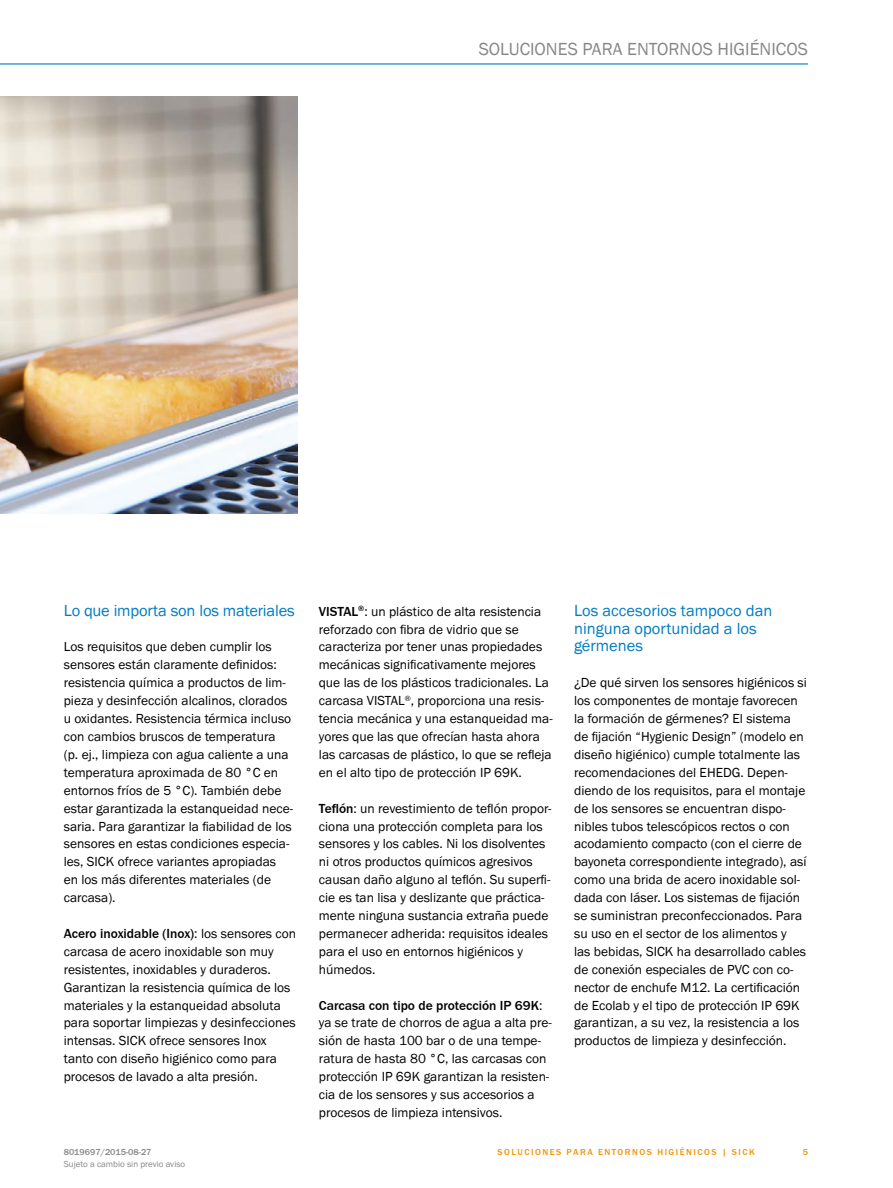
<style>
.page{position:relative;width:893px;height:1188px;background:#fff}
.page>*{position:absolute;margin:0;border:0;box-sizing:border-box;transform-origin:0 0}
.t1{font:18px "SICK Franklin";color:#878787}
.t2{font:16.5px/17.9px "SICK Franklin";color:#007cc2}
.t3{font:13.5px/17.9px "SICK Franklin";color:#000}
.t4{font:500 9px "SICK Franklin";letter-spacing:.17em;color:#f39200}
.t5{font:9px "SICK Franklin";color:#878787}
.t6{font:500 9px "SICK Franklin";color:#878787}
.s1{font-weight:500}
</style>
<div class="page">
<hr style="left:0;top:63px;width:808px;height:2px;background:#007cc2">
<img style="left:0;top:97px;width:298px;height:417px">
<h1 class="t1" style="left:479px;top:38px;width:331px">SOLUCIONES PARA ENTORNOS HIGIÉNICOS</h1>
<p class="t2" style="left:64px;top:602px;width:233px">Lo que importa son los materiales</p>
<p class="t3" style="left:64px;top:638px;width:231px">Los requisitos que deben cumplir los sensores están claramente definidos: resistencia química a productos de lim&shy;pieza y desinfección alcalinos, clorados u oxidantes. Resistencia térmica incluso con cambios bruscos de temperatura (p. ej., limpieza con agua caliente a una temperatura aproximada de 80 °C en entornos fríos de 5 °C). También debe estar garantizada la estanqueidad nece&shy;saria. Para garantizar la fiabilidad de los sensores en estas condiciones especia&shy;les, SICK ofrece variantes apropiadas en los más diferentes materiales (de carcasa).</p>
<p class="t3" style="left:64px;top:925px;width:234px"><span class="s1">Acero inoxidable (Inox)</span>: los sensores con carcasa de acero inoxidable son muy resistentes, inoxidables y duraderos.<br>Garantizan la resistencia química de los materiales y la estanqueidad absoluta para soportar limpiezas y desinfecciones intensas. SICK ofrece sensores Inox tanto con diseño higiénico como para procesos de lavado a alta presión.</p>
<p class="t3" style="left:319px;top:602px;width:235px"><span class="s1">VISTAL</span><sup>®</sup>: un plástico de alta resistencia reforzado con fibra de vidrio que se caracteriza por tener unas propiedades mecánicas significativamente mejores que las de los plásticos tradicionales. La carcasa VISTAL<sup>®</sup>, proporciona una resis&shy;tencia mecánica y una estanqueidad ma&shy;yores que las que ofrecían hasta ahora las carcasas de plástico, lo que se refleja en el alto tipo de protección IP 69K.</p>
<p class="t3" style="left:319px;top:799px;width:234px"><span class="s1">Teflón</span>: un revestimiento de teflón propor&shy;ciona una protección completa para los sensores y los cables. Ni los disolventes ni otros productos químicos agresivos causan daño alguno al teflón. Su superfi&shy;cie es tan lisa y deslizante que práctica&shy;mente ninguna sustancia extraña puede permanecer adherida: requisitos ideales para el uso en entornos higiénicos y húmedos.</p>
<p class="t3" style="left:319px;top:996px;width:234px"><span class="s1">Carcasa con tipo de protección IP 69K</span>: ya se trate de chorros de agua a alta pre&shy;sión de hasta 100 bar o de una tempe&shy;ratura de hasta 80 °C, las carcasas con protección IP 69K garantizan la resisten&shy;cia de los sensores y sus accesorios a procesos de limpieza intensivos.</p>
<p class="t2" style="left:574px;top:602px;width:200px">Los accesorios tampoco dan ninguna oportunidad a los gérmenes</p>
<p class="t3" style="left:574px;top:674px;width:234px">¿De qué sirven los sensores higiénicos si los componentes de montaje favorecen la formación de gérmenes? El sistema de fijación “Hygienic Design” (modelo en diseño higiénico) cumple totalmente las recomendaciones del EHEDG. Depen&shy;diendo de los requisitos, para el montaje de los sensores se encuentran dispo&shy;nibles tubos telescópicos rectos o con acodamiento compacto (con el cierre de bayoneta correspondiente integrado), así como una brida de acero inoxidable sol&shy;dada con láser. Los sistemas de fijación se suministran preconfeccionados. Para su uso en el sector de los alimentos y<br>las bebidas, SICK ha desarrollado cables de conexión especiales de PVC con co&shy;nector de enchufe M12. La certificación de Ecolab y el tipo de protección IP 69K garantizan, a su vez, la resistencia a los productos de limpieza y desinfección.</p>
<p class="t6" style="left:64px;top:1146px;width:89px">8019697/2015-08-27</p>
<p class="t4" style="left:498px;top:1146px;width:259px">Soluci ones para entornos hi gi éni cos | SICK</p>
<p class="t5" style="left:64px;top:1159px;width:123px">Sujeto a cambio sin previo aviso</p>
<p class="t4" style="left:803px;top:1146px;width:7px">5</p>
</div>
